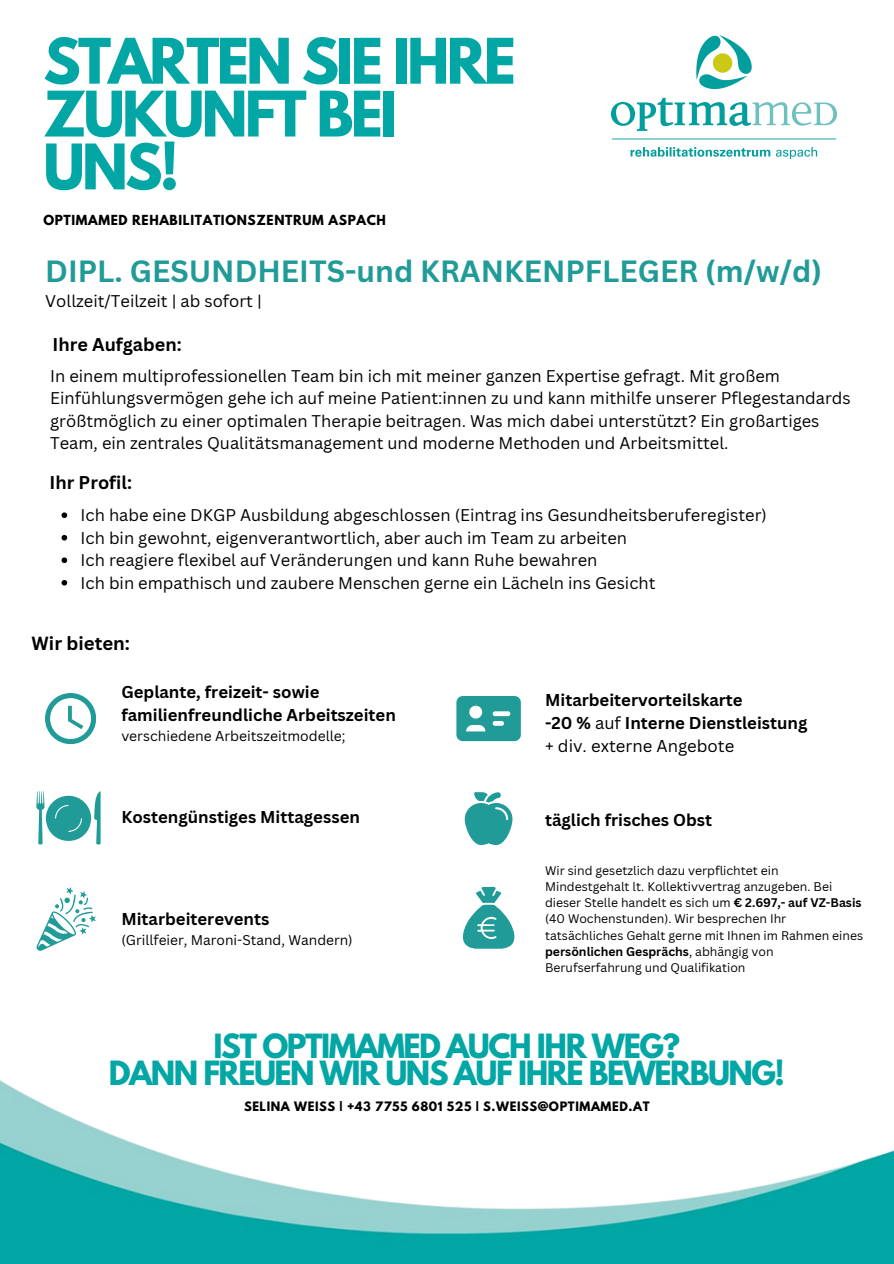
<style>
.page{position:relative;width:894px;height:1264px;background:#fff}
.page>*{position:absolute;margin:0;border:0;box-sizing:border-box;transform-origin:0 0}
.t1{font:700 55.65px/52.8px "League Spartan";letter-spacing:-.05em;color:#02a7a5}
.t2{font:700 29.85px "Canva Sans";color:#209b97}
.t3{font:700 29.55px "League Spartan";letter-spacing:-.05em;color:#02a7a5}
.t4{font:700 18.6px "Canva Sans";color:#000}
.t5{font:700 18px "Canva Sans";color:#000}
.t6{font:700 16.65px "Canva Sans";color:#000}
.t7{font:16.65px "Canva Sans";color:#000}
.t8{font:16.5px/22.5px "Canva Sans";color:#000}
.t9{font:13.95px "Canva Sans";color:#000}
.t10{font:13.65px "Canva Sans";color:#000}
.t11{font:700 12.3px "League Spartan";letter-spacing:.05em;color:#000}
.t12{font:12.15px/16.2px "Canva Sans";color:#000}
.t13{font:700 11.55px "League Spartan";letter-spacing:.05em;color:#000}
.s1{font-weight:400}
.s2{font-weight:700}
</style>
<div class="page">
<img style="left:0;top:933px;width:893px;height:330px">
<img style="left:611px;top:35px;width:225px;height:124px">
<svg style="left:45px;top:693px;width:51px;height:50px"></svg>
<svg style="left:36px;top:791px;width:65px;height:54px"></svg>
<svg style="left:464px;top:792px;width:48px;height:53px"></svg>
<svg style="left:36px;top:887px;width:60px;height:63px"></svg>
<svg style="left:462px;top:886px;width:52px;height:62px"></svg>
<svg style="left:456px;top:696px;width:64px;height:45px;background:#40a9a5"></svg>
<svg style="left:62px;top:512px;width:5px;height:6px"></svg>
<svg style="left:62px;top:535px;width:5px;height:5px"></svg>
<svg style="left:62px;top:557px;width:5px;height:6px"></svg>
<svg style="left:62px;top:580px;width:5px;height:5px"></svg>
<p class="t1" style="left:43px;top:42px;width:474px">STARTEN SIE IHRE<br>ZUKUNFT BEI<br>UNS!</p>
<p class="t11" style="left:43px;top:214px;width:344px">OPTIMAMED REHABILITATIONSZENTRUM ASPACH</p>
<p class="t2" style="left:45px;top:250px;width:778px">DIPL. GESUNDHEITS-und KRANKENPFLEGER (m/w/d)</p>
<p class="t8" style="left:45px;top:289px;width:218px">Vollzeit/Teilzeit | ab sofort |</p>
<p class="t5" style="left:53px;top:332px;width:131px">Ihre Aufgaben:</p>
<p class="t8" style="left:50px;top:364px;width:801px">In einem multiprofessionellen Team bin ich mit meiner ganzen Expertise gefragt. Mit großem Einfühlungsvermögen gehe ich auf meine Patient:innen zu und kann mithilfe unserer Pflegestandards größtmöglich zu einer optimalen Therapie beitragen. Was mich dabei unterstützt? Ein großartiges Team, ein zentrales Qualitätsmanagement und moderne Methoden und Arbeitsmittel.</p>
<p class="t5" style="left:50px;top:470px;width:84px">Ihr Profil:</p>
<p class="t8" style="left:81px;top:504px;width:687px">Ich habe eine DKGP Ausbildung abgeschlossen (Eintrag ins Gesundheitsberuferegister)</p>
<p class="t8" style="left:81px;top:526px;width:548px">Ich bin gewohnt, eigenverantwortlich, aber auch im Team zu arbeiten</p>
<p class="t8" style="left:81px;top:549px;width:518px">Ich reagiere flexibel auf Veränderungen und kann Ruhe bewahren</p>
<p class="t8" style="left:81px;top:571px;width:576px">Ich bin empathisch und zaubere Menschen gerne ein Lächeln ins Gesicht</p>
<p class="t4" style="left:32px;top:630px;width:100px">Wir bieten:</p>
<p class="t6" style="left:121px;top:680px;width:199px">Geplante, freizeit- sowie</p>
<p class="t6" style="left:121px;top:703px;width:276px">familienfreundliche Arbeitszeiten</p>
<p class="t9" style="left:121px;top:726px;width:226px">verschiedene Arbeitszeitmodelle;</p>
<p class="t6" style="left:545px;top:688px;width:199px">Mitarbeitervorteilskarte</p>
<p class="t6" style="left:545px;top:711px;width:264px">-20 % <span class="s1">auf</span> Interne Dienstleistung</p>
<p class="t7" style="left:545px;top:733px;width:191px">+ div. externe Angebote</p>
<p class="t6" style="left:121px;top:805px;width:240px">Kostengünstiges Mittagessen</p>
<p class="t6" style="left:545px;top:808px;width:168px">täglich frisches Obst</p>
<p class="t6" style="left:121px;top:907px;width:149px">Mitarbeiterevents</p>
<p class="t10" style="left:121px;top:930px;width:233px">(Grillfeier, Maroni-Stand, Wandern)</p>
<p class="t12" style="left:545px;top:861px;width:319px">Wir sind gesetzlich dazu verpflichtet ein Mindestgehalt lt. Kollektivvertrag anzugeben. Bei dieser Stelle handelt es sich um <span class="s2">€ 2.697,- auf VZ-Basis </span>(40 Wochenstunden). Wir besprechen Ihr tatsächliches Gehalt gerne mit Ihnen im Rahmen eines <span class="s2">persönlichen Gesprächs</span>, abhängig von Berufserfahrung und Qualifikation</p>
<p class="t3" style="left:213px;top:1031px;width:468px">IST OPTIMAMED AUCH IHR WEG?</p>
<p class="t3" style="left:109px;top:1058px;width:677px">DANN FREUEN WIR UNS AUF IHRE BEWERBUNG!</p>
<p class="t13" style="left:244px;top:1100px;width:407px">SELINA WEISS | +43 7755 6801 525 | S.WEISS@OPTIMAMED.AT</p>
</div>
